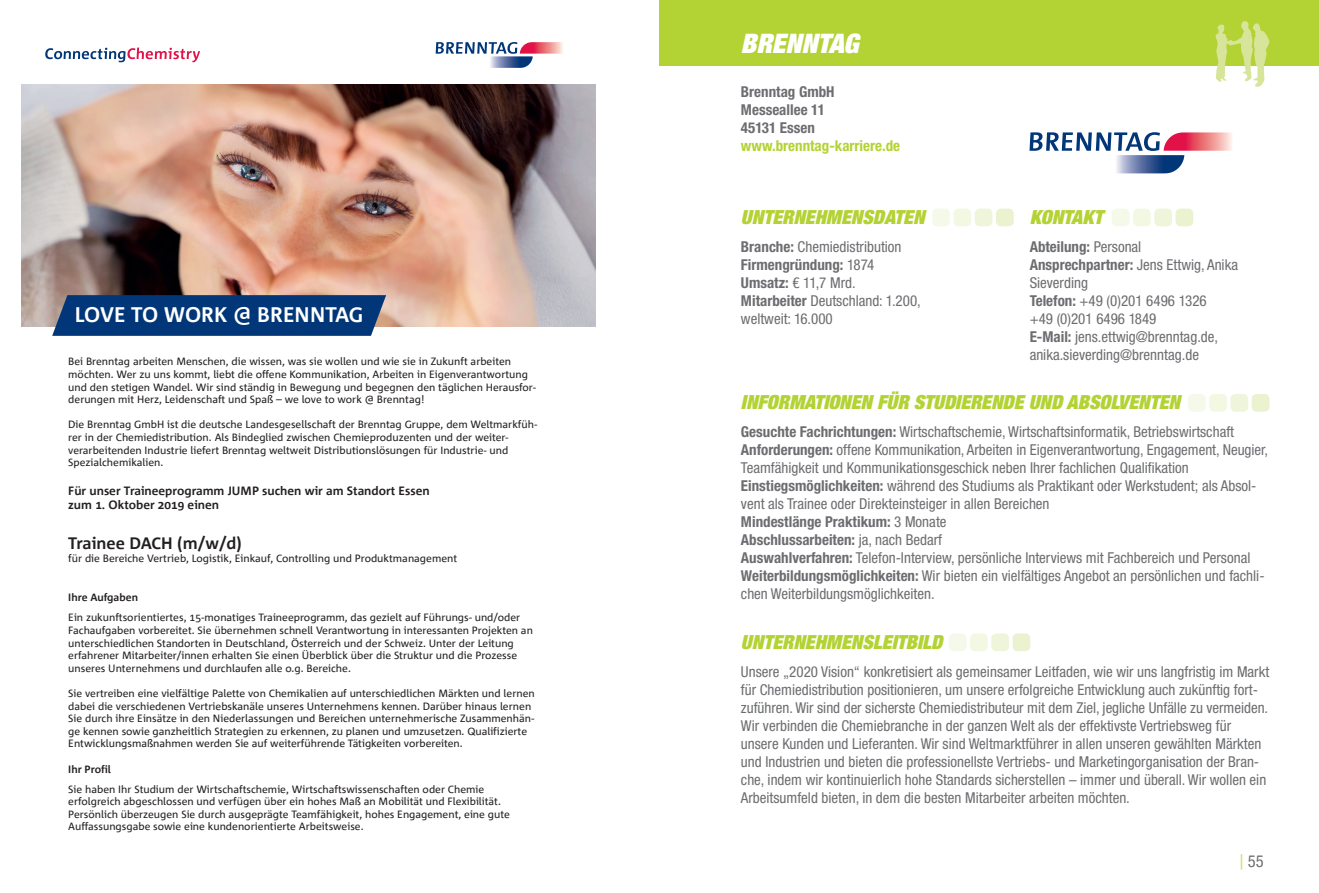
<style>
.page{position:relative;width:1319px;height:893px;background:#fff}
.page>*{position:absolute;margin:0;border:0;box-sizing:border-box;transform-origin:0 0}
.t1{font:italic 900 expanded 27px "Helvetica Neue LT";color:#fff}
.t2{font:700 21px "Corpid";color:#fff}
.t3{font:italic 900 expanded 19.5px "Helvetica Neue LT";color:#b3d234}
.t4{font:700 16.5px "Corpid";color:#231f20}
.t5{font:condensed 16.5px "Helvetica Neue LT";color:#6c6d70}
.t6{font:condensed 15px/18px "Helvetica Neue LT";color:#6c6d70}
.t7{font:700 condensed 15px/18px "Helvetica Neue LT";color:#6c6d70}
.t8{font:700 condensed 15px "Helvetica Neue LT";color:#b3d234}
.t9{font:700 12px/14.4px "Corpid";color:#231f20}
.t10{font:10.5px/12.6px "Corpid";color:#231f20}
.t11{font:700 10.5px "Corpid";color:#231f20}
.s1{font-weight:700}
.s2{font-family:"Arial";font-stretch:normal;color:#c9dd72}
</style>
<div class="page">
<div style="left:659px;top:0;width:659px;height:66px;background:#b3d234"></div>
<svg style="left:1215px;top:21px;width:54px;height:66px"></svg>
<img style="left:21px;top:84px;width:574px;height:242px">
<svg style="left:435px;top:42px;width:128px;height:26px"></svg>
<svg style="left:45px;top:48px;width:155px;height:14px"></svg>
<svg style="left:52px;top:295px;width:334px;height:41px;background:#0b3d7a"></svg>
<svg style="left:1029px;top:132px;width:203px;height:41px"></svg>
<div style="left:1187px;top:394px;width:18px;height:18px;background:#f5f9e9;border-radius:5px"></div>
<div style="left:1230px;top:394px;width:17px;height:18px;background:#eef5da;border-radius:5px"></div>
<div style="left:1208px;top:394px;width:18px;height:18px;background:#f3f8e3;border-radius:5px"></div>
<div style="left:1251px;top:394px;width:18px;height:18px;background:#eaf2d0;border-radius:5px"></div>
<div style="left:1111px;top:209px;width:18px;height:17px;background:#f5f9e9;border-radius:5px"></div>
<div style="left:1154px;top:209px;width:17px;height:17px;background:#eef5da;border-radius:5px"></div>
<div style="left:1132px;top:209px;width:18px;height:17px;background:#f3f8e3;border-radius:5px"></div>
<div style="left:1175px;top:209px;width:17px;height:17px;background:#eaf2d0;border-radius:5px"></div>
<div style="left:932px;top:209px;width:17px;height:17px;background:#f5f9e9;border-radius:5px"></div>
<div style="left:974px;top:209px;width:18px;height:17px;background:#eef5da;border-radius:5px"></div>
<div style="left:953px;top:209px;width:18px;height:17px;background:#f3f8e3;border-radius:5px"></div>
<div style="left:995px;top:209px;width:18px;height:17px;background:#eaf2d0;border-radius:5px"></div>
<div style="left:948px;top:633px;width:18px;height:18px;background:#f5f9e9;border-radius:5px"></div>
<div style="left:991px;top:633px;width:17px;height:18px;background:#eef5da;border-radius:5px"></div>
<div style="left:969px;top:633px;width:18px;height:18px;background:#f3f8e3;border-radius:5px"></div>
<div style="left:1012px;top:633px;width:18px;height:18px;background:#eaf2d0;border-radius:5px"></div>
<h2 class="t2" style="left:75px;top:302px;width:290px">LOVE TO WORK @ BRENNTAG</h2>
<p class="t10" style="left:68px;top:355px;width:469px">Bei Brenntag arbeiten Menschen, die wissen, was sie wollen und wie sie in Zukunft arbeiten möchten. Wer zu uns kommt, liebt die offene Kommunikation, Arbeiten in Eigenverantwortung und den stetigen Wandel. Wir sind ständig in Bewegung und begegnen den täglichen Herausfor&shy;derungen mit Herz, Leidenschaft und Spaß – we love to work @ Brenntag!</p>
<p class="t10" style="left:68px;top:418px;width:470px">Die Brenntag GmbH ist die deutsche Landesgesellschaft der Brenntag Gruppe, dem Weltmarkfüh&shy;rer in der Chemiedistribution. Als Bindeglied zwischen Chemieproduzenten und der weiter&shy;verarbeitenden Industrie liefert Brenntag weltweit Distributionslösungen für Industrie- und Spezialchemikalien.</p>
<p class="t9" style="left:68px;top:483px;width:363px">Für unser Traineeprogramm JUMP suchen wir am Standort Essen zum 1. Oktober 2019 einen</p>
<h3 class="t4" style="left:68px;top:533px;width:175px">Trainee DACH (m/w/d)</h3>
<p class="t10" style="left:68px;top:551px;width:390px">für die Bereiche Vertrieb, Logistik, Einkauf, Controlling und Produktmanagement</p>
<p class="t11" style="left:68px;top:591px;width:71px">Ihre Aufgaben</p>
<p class="t10" style="left:68px;top:611px;width:466px">Ein zukunftsorientiertes, 15-monatiges Traineeprogramm, das gezielt auf Führungs- und/oder Fachaufgaben vorbereitet. Sie übernehmen schnell Verantwortung in interessanten Projekten an unterschiedlichen Standorten in Deutschland, Österreich und der Schweiz. Unter der Leitung erfahrener Mitarbeiter/innen erhalten Sie einen Überblick über die Struktur und die Prozesse unseres Unternehmens und durchlaufen alle o.g. Bereiche.</p>
<p class="t10" style="left:68px;top:687px;width:468px">Sie vertreiben eine vielfältige Palette von Chemikalien auf unterschiedlichen Märkten und lernen dabei die verschiedenen Vertriebskanäle unseres Unternehmens kennen. Darüber hinaus lernen Sie durch ihre Einsätze in den Niederlassungen und Bereichen unternehmerische Zusammenhän&shy;ge kennen sowie ganzheitlich Strategien zu erkennen, zu planen und umzusetzen. Qualifizierte Entwicklungsmaßnahmen werden Sie auf weiterführende Tätigkeiten vorbereiten.</p>
<p class="t11" style="left:68px;top:762px;width:44px">Ihr Profil</p>
<p class="t10" style="left:68px;top:782px;width:443px">Sie haben Ihr Studium der Wirtschaftschemie, Wirtschaftswissenschaften oder Chemie erfolgreich abgeschlossen und verfügen über ein hohes Maß an Mobilität und Flexibilität.<br>Persönlich überzeugen Sie durch ausgeprägte Teamfähigkeit, hohes Engagement, eine gute Auffassungsgabe sowie eine kundenorientierte Arbeitsweise.</p>
<h1 class="t1" style="left:740px;top:26px;width:119px">BRENNTAG</h1>
<h3 class="t7" style="left:740px;top:82px;width:95px">Brenntag GmbH<br>Messeallee 11<br>45131 Essen</h3>
<h3 class="t8" style="left:740px;top:136px;width:161px">www.brenntag-karriere.de</h3>
<h3 class="t3" style="left:740px;top:204px;width:185px">UNTERNEHMENSDATEN</h3>
<h3 class="t3" style="left:1029px;top:204px;width:75px">KONTAKT</h3>
<h3 class="t6" style="left:740px;top:237px;width:181px"><span class="s1">Branche:</span> Chemiedistribution<br><span class="s1">Firmengründung:</span> 1874<br><span class="s1">Umsatz:</span> € 11,7 Mrd.<br><span class="s1">Mitarbeiter</span> Deutschland: 1.200, weltweit: 16.000</h3>
<h3 class="t6" style="left:1029px;top:237px;width:210px"><span class="s1">Abteilung:</span> Personal<br><span class="s1">Ansprechpartner:</span> Jens Ettwig, Anika<br>Sieverding<br><span class="s1">Telefon:</span> +49 (0)201 6496 1326<br>+49 (0)201 6496 1849<br><span class="s1">E-Mail:</span> jens.ettwig@brenntag.de, anika.sieverding@brenntag.de</h3>
<h3 class="t3" style="left:740px;top:390px;width:440px">INFORMATIONEN FÜR STUDIERENDE UND ABSOLVENTEN</h3>
<p class="t6" style="left:740px;top:423px;width:528px"><span class="s1">Gesuchte Fachrichtungen:</span> Wirtschaftschemie, Wirtschaftsinformatik, Betriebswirtschaft <span class="s1">Anforderungen:</span> offene Kommunikation, Arbeiten in Eigenverantwortung, Engagement, Neugier, Teamfähigkeit und Kommunikationsgeschick neben Ihrer fachlichen Qualifikation <span class="s1">Einstiegsmöglichkeiten:</span> während des Studiums als Praktikant oder Werkstudent; als Absol&shy;vent als Trainee oder Direkteinsteiger in allen Bereichen<br><span class="s1">Mindestlänge Praktikum:</span> 3 Monate<br><span class="s1">Abschlussarbeiten:</span> ja, nach Bedarf<br><span class="s1">Auswahlverfahren:</span> Telefon-Interview, persönliche Interviews mit Fachbereich und Personal <span class="s1">Weiterbildungsmöglichkeiten:</span> Wir bieten ein vielfältiges Angebot an persönlichen und fachli&shy;chen Weiterbildungsmöglichkeiten .</p>
<h3 class="t3" style="left:740px;top:629px;width:203px">UNTERNEHMENSLEITBILD</h3>
<p class="t6" style="left:740px;top:662px;width:529px">Unsere „2020 Vision“ konkretisiert als gemeinsamer Leitfaden, wie wir uns langfristig im Markt für Chemiedistribution positionieren, um unsere erfolgreiche Entwicklung auch zukünftig fort&shy;zuführen. Wir sind der sicherste Chemiedistributeur mit dem Ziel, jegliche Unfälle zu vermeiden.<br>Wir verbinden die Chemiebranche in der ganzen Welt als der effektivste Vertriebsweg für unsere Kunden und Lieferanten. Wir sind Weltmarktführer in allen unseren gewählten Märkten und Industrien und bieten die professionellste Vertriebs- und Marketingorganisation der Bran&shy;che, indem wir kontinuierlich hohe Standards sicherstellen – immer und überall. Wir wollen ein Arbeitsumfeld bieten, in dem die besten Mitarbeiter arbeiten möchten.</p>
<h3 class="t5" style="left:1239px;top:852px;width:26px"><span class="s2">|</span> 55</h3>
</div>
